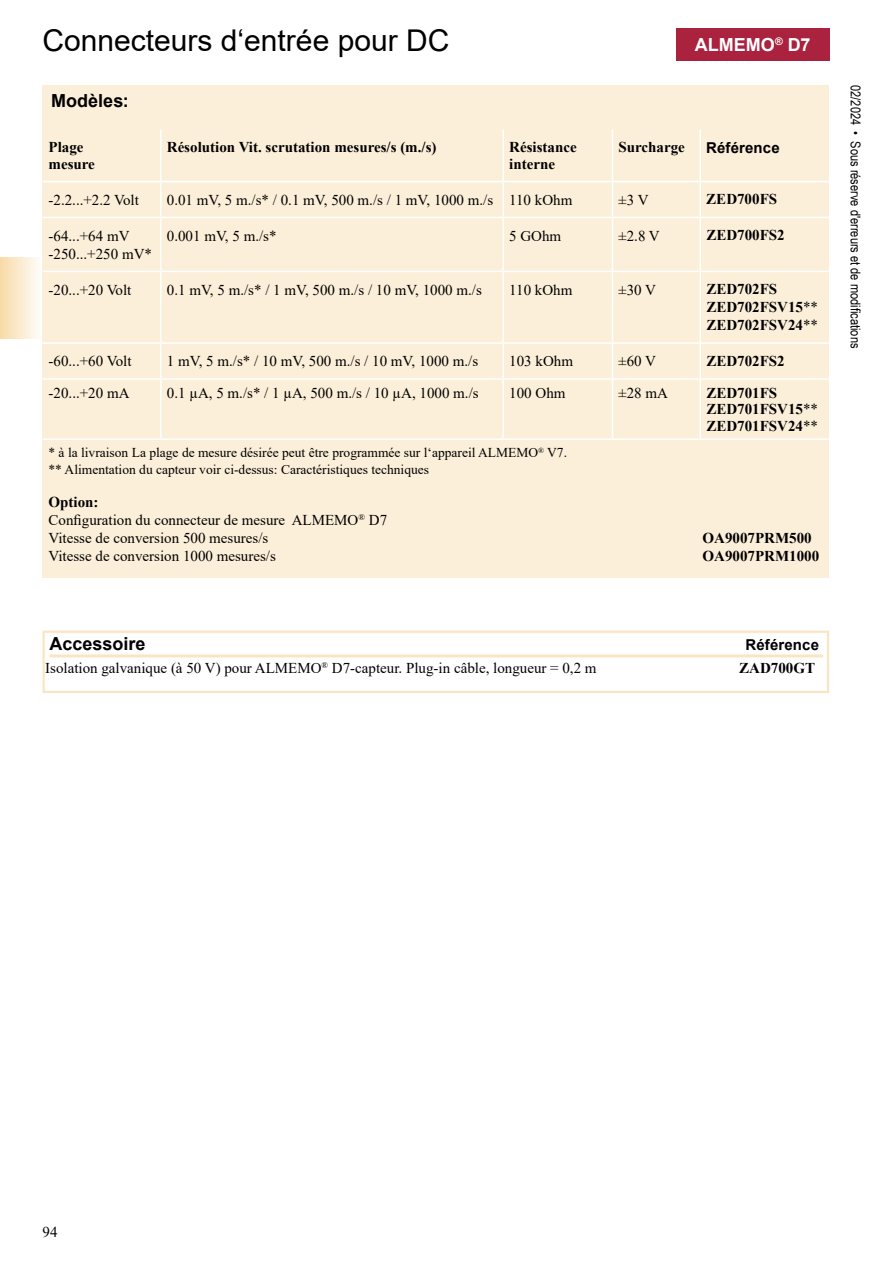
<style>
.page{position:relative;width:893px;height:1263px;background:#fff}
.page>*{position:absolute;margin:0;border:0;box-sizing:border-box;transform-origin:0 0}
.t1{font:30px "Arial";color:#000}
.t2{font:700 18px "Arial";color:#000}
.t3{font:700 18px "Arial";color:#fff}
.t4{font:15px/18px "Times New Roman";color:#000}
.t5{font:700 15px/16.5px "Times New Roman";color:#000}
.t6{font:700 15px "Arial";letter-spacing:.01em;color:#000}
.t7{font:13.5px/16.5px "Times New Roman";color:#000}
.t8{font:13.5px "Arial Narrow";color:#000}
.s1{font-weight:400}
.s2{font-weight:700}
</style>
<div class="page">
<div style="left:0;top:257px;width:43px;height:81px;background:linear-gradient(to right,#f8daa7,#fffeff)"></div>
<div style="left:43px;top:85px;width:786px;height:493px;background:#fcefd9"></div>
<hr style="left:160px;top:129px;width:2px;height:52px;background:#fff">
<hr style="left:502px;top:129px;width:2px;height:52px;background:#fff">
<hr style="left:612px;top:129px;width:1px;height:52px;background:#fff">
<hr style="left:699px;top:129px;width:2px;height:52px;background:#fff">
<hr style="left:43px;top:181px;width:118px;height:1px;background:#fff">
<hr style="left:161px;top:181px;width:342px;height:1px;background:#fff">
<hr style="left:160px;top:182px;width:2px;height:35px;background:#fff">
<hr style="left:503px;top:181px;width:109px;height:1px;background:#fff">
<hr style="left:502px;top:182px;width:2px;height:35px;background:#fff">
<hr style="left:612px;top:181px;width:88px;height:1px;background:#fff">
<hr style="left:612px;top:182px;width:1px;height:35px;background:#fff">
<hr style="left:700px;top:181px;width:129px;height:1px;background:#fff">
<hr style="left:699px;top:182px;width:2px;height:35px;background:#fff">
<hr style="left:43px;top:217px;width:118px;height:1px;background:#fff">
<hr style="left:161px;top:217px;width:342px;height:1px;background:#fff">
<hr style="left:160px;top:218px;width:2px;height:53px;background:#fff">
<hr style="left:503px;top:217px;width:109px;height:1px;background:#fff">
<hr style="left:502px;top:218px;width:2px;height:53px;background:#fff">
<hr style="left:612px;top:217px;width:88px;height:1px;background:#fff">
<hr style="left:612px;top:218px;width:1px;height:53px;background:#fff">
<hr style="left:700px;top:217px;width:129px;height:1px;background:#fff">
<hr style="left:699px;top:218px;width:2px;height:53px;background:#fff">
<hr style="left:43px;top:271px;width:118px;height:1px;background:#fff">
<hr style="left:161px;top:271px;width:342px;height:1px;background:#fff">
<hr style="left:160px;top:272px;width:2px;height:70px;background:#fff">
<hr style="left:503px;top:271px;width:109px;height:1px;background:#fff">
<hr style="left:502px;top:272px;width:2px;height:70px;background:#fff">
<hr style="left:612px;top:271px;width:88px;height:1px;background:#fff">
<hr style="left:612px;top:272px;width:1px;height:70px;background:#fff">
<hr style="left:700px;top:271px;width:129px;height:1px;background:#fff">
<hr style="left:699px;top:272px;width:2px;height:70px;background:#fff">
<hr style="left:43px;top:342px;width:118px;height:2px;background:#fff">
<hr style="left:161px;top:342px;width:342px;height:2px;background:#fff">
<hr style="left:160px;top:344px;width:2px;height:34px;background:#fff">
<hr style="left:503px;top:342px;width:109px;height:2px;background:#fff">
<hr style="left:502px;top:344px;width:2px;height:34px;background:#fff">
<hr style="left:612px;top:342px;width:88px;height:2px;background:#fff">
<hr style="left:612px;top:344px;width:1px;height:34px;background:#fff">
<hr style="left:700px;top:342px;width:129px;height:2px;background:#fff">
<hr style="left:699px;top:344px;width:2px;height:34px;background:#fff">
<hr style="left:43px;top:378px;width:118px;height:2px;background:#fff">
<hr style="left:161px;top:378px;width:342px;height:2px;background:#fff">
<hr style="left:160px;top:380px;width:2px;height:58px;background:#fff">
<hr style="left:503px;top:378px;width:109px;height:2px;background:#fff">
<hr style="left:502px;top:380px;width:2px;height:58px;background:#fff">
<hr style="left:612px;top:378px;width:88px;height:2px;background:#fff">
<hr style="left:612px;top:380px;width:1px;height:58px;background:#fff">
<hr style="left:700px;top:378px;width:129px;height:2px;background:#fff">
<hr style="left:699px;top:380px;width:2px;height:58px;background:#fff">
<hr style="left:43px;top:438px;width:118px;height:2px;background:#fff">
<hr style="left:161px;top:438px;width:342px;height:2px;background:#fff">
<hr style="left:503px;top:438px;width:109px;height:2px;background:#fff">
<hr style="left:612px;top:438px;width:88px;height:2px;background:#fff">
<hr style="left:700px;top:438px;width:129px;height:2px;background:#fff">
<div style="left:676px;top:28px;width:153px;height:33px;background:#aa223e"></div>
<hr style="left:50px;top:654px;width:773px;height:3px;background:#ec9600">
<h1 class="t1" style="left:43px;top:19px;width:408px">Connecteurs d‘entrée pour DC</h1>
<p class="t3" style="left:695px;top:32px;width:117px">ALMEMO<sup>®</sup> D7</p>
<p class="t2" style="left:51px;top:88px;width:79px">Modèles:</p>
<p class="t8" style="left:865px;top:85px;width:265px;rotate:90deg">02/2024 • Sous réserve d'erreurs et de modifications</p>
<p class="t5" style="left:49px;top:139px;width:48px">Plage mesure</p>
<p class="t5" style="left:167px;top:139px;width:271px">Résolution Vit. scrutation mesures/s (m./s)</p>
<p class="t5" style="left:509px;top:139px;width:69px">Résistance interne</p>
<p class="t5" style="left:618px;top:139px;width:68px">Surcharge</p>
<p class="t6" style="left:706px;top:137px;width:75px">Référence</p>
<p class="t4" style="left:49px;top:190px;width:92px">-2.2...+2.2 Volt</p>
<p class="t4" style="left:167px;top:190px;width:407px">0.01 mV, 5 m./s* / 0.1 mV, 500 m./s / 1 mV, 1000 m./s 110 kOhm</p>
<p class="t4" style="left:618px;top:190px;width:32px">±3 V</p>
<p class="t5" style="left:706px;top:191px;width:72px">ZED700FS</p>
<p class="t4" style="left:49px;top:226px;width:105px">-64...+64 mV -250...+250 mV*</p>
<p class="t4" style="left:167px;top:226px;width:111px">0.001 mV, 5 m./s*</p>
<p class="t4" style="left:509px;top:226px;width:54px">5 GOhm</p>
<p class="t4" style="left:618px;top:226px;width:43px">±2.8 V</p>
<p class="t5" style="left:706px;top:227px;width:80px">ZED700FS2</p>
<p class="t4" style="left:49px;top:280px;width:84px">-20...+20 Volt</p>
<p class="t4" style="left:167px;top:280px;width:317px">0.1 mV, 5 m./s* / 1 mV, 500 m./s / 10 mV, 1000 m./s</p>
<p class="t4" style="left:509px;top:280px;width:65px">110 kOhm</p>
<p class="t4" style="left:618px;top:280px;width:39px">±30 V</p>
<p class="t5" style="left:706px;top:280px;width:113px;line-height:18px">ZED702FS<br>ZED702FSV15<span class="s1">**<br></span>ZED702FSV24<span class="s1">**</span></p>
<p class="t4" style="left:49px;top:352px;width:84px">-60...+60 Volt</p>
<p class="t4" style="left:167px;top:352px;width:313px">1 mV, 5 m./s* / 10 mV, 500 m./s / 10 mV, 1000 m./s</p>
<p class="t4" style="left:509px;top:352px;width:65px">103 kOhm</p>
<p class="t4" style="left:618px;top:352px;width:39px">±60 V</p>
<p class="t5" style="left:706px;top:352px;width:80px">ZED702FS2</p>
<p class="t4" style="left:49px;top:383px;width:82px">-20...+20 mA</p>
<p class="t4" style="left:167px;top:383px;width:313px">0.1 µA, 5 m./s* / 1 µA, 500 m./s / 10 µA, 1000 m./s</p>
<p class="t4" style="left:509px;top:383px;width:58px">100 Ohm</p>
<p class="t4" style="left:619px;top:383px;width:51px">±28 mA</p>
<p class="t5" style="left:706px;top:384px;width:113px">ZED701FS<br>ZED701FSV15<span class="s1">**<br></span>ZED701FSV24<span class="s1">**</span></p>
<p class="t7" style="left:49px;top:444px;width:520px">* à la livraison La plage de mesure désirée peut être programmée sur l‘appareil ALMEMO<sup>®</sup> V7. ** Alimentation du capteur voir ci-dessus: Caractéristiques techniques</p>
<p class="t4" style="left:49px;top:492px;width:340px"><span class="s2">Option:<br></span>Configuration du connecteur de mesure ALMEMO<sup>®</sup> D7<br>Vitesse de conversion 500 mesures/s</p>
<p class="t5" style="left:703px;top:529px;width:111px">OA9007PRM500</p>
<p class="t4" style="left:49px;top:546px;width:229px">Vitesse de conversion 1000 mesures/s</p>
<p class="t5" style="left:703px;top:547px;width:118px">OA9007PRM1000</p>
<p class="t2" style="left:50px;top:631px;width:98px">Accessoire</p>
<p class="t6" style="left:746px;top:634px;width:75px">Référence</p>
<p class="t4" style="left:45px;top:659px;width:553px">Isolation galvanique (à 50 V) pour ALMEMO<sup>®</sup> D7-capteur. Plug-in câble, longueur = 0,2 m</p>
<p class="t5" style="left:739px;top:659px;width:77px">ZAD700GT</p>
<p class="t4" style="left:43px;top:1222px;width:16px">94</p>
</div>
